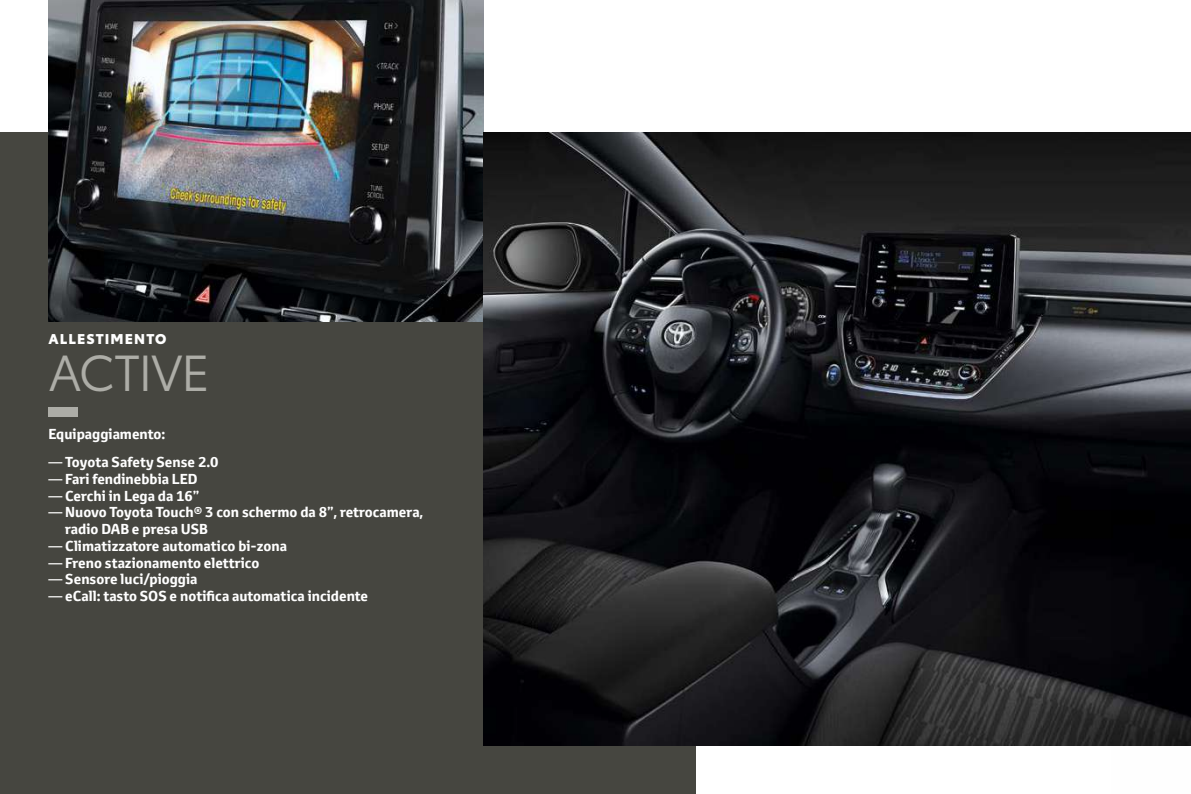
<style>
.page{position:relative;width:1191px;height:794px;background:#fff}
.page>*{position:absolute;margin:0;border:0;box-sizing:border-box;transform-origin:0 0}
.t1{font:49.88px "Toyota Type";letter-spacing:-.025em;color:#adada7}
.t2{font:700 14px/16.8px "Toyota Text";color:#fff}
.t3{font:900 14px "Toyota Type";letter-spacing:.08em;color:#fff}
.s1{font-weight:400}
</style>
<div class="page">
<div style="left:0;top:132px;width:696px;height:662px;background:#464640"></div>
<div style="left:48px;top:407px;width:30px;height:10px;background:#adada7"></div>
<img style="left:48px;top:0;width:436px;height:322px">
<img style="left:483px;top:132px;width:708px;height:613px">
<img style="left:1111px;top:242px;width:80px;height:504px">
<p class="t3" style="left:48px;top:328px;width:120px">ALLESTIMENTO</p>
<h1 class="t1" style="left:48px;top:336px;width:163px">ACTIVE</h1>
<p class="t2" style="left:48px;top:426px;width:118px">Equipaggiamento:</p>
<p class="t2" style="left:48px;top:454px;width:172px"><span class="s1">—</span> Toyota Safety Sense 2.0</p>
<p class="t2" style="left:48px;top:470px;width:151px"><span class="s1">—</span> Fari fendinebbia LED</p>
<p class="t2" style="left:48px;top:487px;width:152px"><span class="s1">—</span> Cerchi in Lega da 16”</p>
<p class="t2" style="left:65px;top:504px;width:359px;text-indent:-17px"><span class="s1">—</span> Nuovo Toyota Touch® 3 con schermo da 8”, retrocamera, radio DAB e presa USB</p>
<p class="t2" style="left:48px;top:537px;width:240px"><span class="s1">—</span> Climatizzatore automatico bi-zona</p>
<p class="t2" style="left:48px;top:554px;width:212px"><span class="s1">—</span> Freno stazionamento elettrico</p>
<p class="t2" style="left:48px;top:571px;width:151px"><span class="s1">—</span> Sensore luci/pioggia</p>
<p class="t2" style="left:48px;top:588px;width:321px"><span class="s1">—</span> eCall: tasto SOS e notifica automatica incidente</p>
</div>
